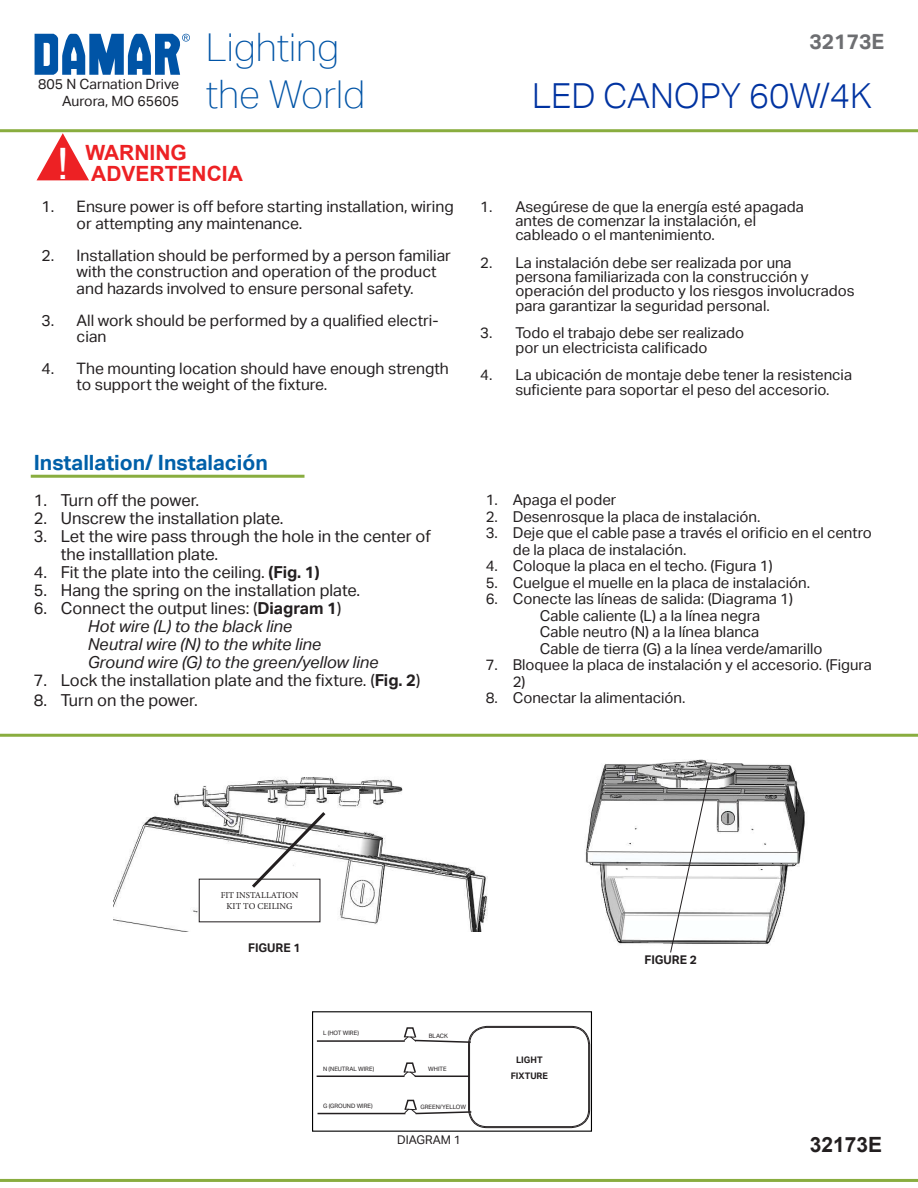
<style>
.page{position:relative;width:918px;height:1188px;background:#fff}
.page>*{position:absolute;margin:0;border:0;box-sizing:border-box;transform-origin:0 0}
.t1{font:100 38.4px/46px "Aktiv Grotesk";color:#0054a6}
.t2{font:300 34.5px "Aktiv Grotesk";color:#0033a1}
.t3{font:700 21px "Aktiv Grotesk";color:#0060a9}
.t4{font:700 21px "Arial";color:#ed2124}
.t5{font:700 21px "Aktiv Grotesk";color:#6d6e71}
.t6{font:700 21px "Arial";color:#231f20}
.t7{font:16.5px/18px "Aktiv Grotesk";color:#231f20}
.t8{font:italic 16.5px/18px "Aktiv Grotesk";color:#231f20}
.t9{font:15.75px/16.5px "Aktiv Grotesk";color:#231f20}
.t10{font:15px/14.2px "Aktiv Grotesk";color:#231f20}
.t11{font:14.1px/17px "Aktiv Grotesk";color:#231f20;text-align:right}
.t12{font:700 12px "Aktiv Grotesk";color:#231f20}
.t13{font:12px "Aktiv Grotesk";color:#231f20}
.t14{font:9px/10.8px "Minion Pro";color:#231f20;text-align:center}
.t15{font:700 9px/15.8px "Aktiv Grotesk";color:#231f20;text-align:center}
.t16{font:6px "Aktiv Grotesk";color:#231f20}
.s1{font-weight:400;font-size:43.35px;color:#fff}
.s2{font-weight:700}
.s3{font-style:normal}
.s4{font-weight:700;font-style:normal}
</style>
<div class="page">
<img style="left:113px;top:777px;width:375px;height:155px">
<svg style="left:249px;top:809px;width:80px;height:82px"></svg>
<img style="left:585px;top:759px;width:220px;height:186px">
<svg style="left:669px;top:763px;width:43px;height:190px"></svg>
<div style="left:312px;top:1011px;width:280px;height:121px;border:1px solid #000"></div>
<div style="left:468px;top:1026px;width:122px;height:102px;border:1px solid #231f20;border-radius:18px"></div>
<div style="left:469px;top:1027px;width:120px;height:100px;border:1px solid #231f20;border-radius:17px"></div>
<hr style="left:317px;top:1040px;width:88px;height:2px;background:#231f20">
<svg style="left:403px;top:1027px;width:69px;height:17px"></svg>
<hr style="left:318px;top:1113px;width:87px;height:1px;background:#231f20">
<svg style="left:403px;top:1099px;width:69px;height:16px"></svg>
<hr style="left:317px;top:1076px;width:88px;height:1px;background:#231f20">
<hr style="left:415px;top:1076px;width:54px;height:1px;background:#231f20">
<svg style="left:402px;top:1062px;width:15px;height:15px"></svg>
<hr style="left:0;top:734px;width:918px;height:3px;background:#89ad3f">
<hr style="left:31px;top:475px;width:274px;height:3px;background:#89ad3f">
<hr style="left:0;top:129px;width:918px;height:3px;background:#89ad3f">
<hr style="left:0;top:1179px;width:918px;height:3px;background:#89ad3f">
<svg style="left:37px;top:133px;width:52px;height:47px"></svg>
<svg style="left:35px;top:34px;width:155px;height:41px"></svg>
<p class="t11" style="left:38px;top:76px;width:143px">805 N Carnation Drive<br>Aurora, MO 65605</p>
<h1 class="t1" style="left:206px;top:28px;width:161px">Lighting the World</h1>
<h3 class="t4" style="left:85px;top:140px;width:103px">WARNING</h3>
<h3 class="t4" style="left:57px;top:161px;width:188px"><span class="s1">!</span> ADVERTENCIA</h3>
<p class="t9" style="left:77px;top:200px;width:379px;text-indent:-35px">1. Ensure power is off before starting installation, wiring or attempting any maintenance.</p>
<p class="t9" style="left:77px;top:248px;width:376px;text-indent:-35px">2. Installation should be performed by a person familiar with the construction and operation of the product and hazards involved to ensure personal safety.</p>
<p class="t9" style="left:77px;top:313px;width:357px;text-indent:-35px">3. All work should be performed by a qualified electri cian</p>
<p class="t9" style="left:77px;top:361px;width:374px;text-indent:-35px">4. The mounting location should have enough strength to support the weight of the fixture.</p>
<h3 class="t3" style="left:34px;top:454px;width:236px">Installation/ Instalación</h3>
<p class="t7" style="left:34px;top:493px;width:167px">1. Turn off the power.</p>
<p class="t7" style="left:34px;top:511px;width:251px">2. Unscrew the installation plate.</p>
<p class="t7" style="left:61px;top:529px;width:372px;text-indent:-27px">3. Let the wire pass through the hole in the center of the installlation plate.</p>
<p class="t7" style="left:34px;top:565px;width:287px">4. Fit the plate into the ceiling. <span class="s2">(Fig. 1)</span></p>
<p class="t7" style="left:34px;top:583px;width:328px">5. Hang the spring on the installation plate.</p>
<p class="t8" style="left:88px;top:601px;width:292px;text-indent:-54px"><span class="s3">6. Connect the output lines: (</span><span class="s4">Diagram 1</span><span class="s3">)<br></span>Hot wire (L) to the black line<br>Neutral wire (N) to the white line Ground wire (G) to the green/yellow line</p>
<p class="t7" style="left:34px;top:673px;width:388px">7. Lock the installation plate and the fixture. (<span class="s2">Fig. 2</span>)</p>
<p class="t7" style="left:34px;top:693px;width:165px">8. Turn on the power.</p>
<h3 class="t5" style="left:809px;top:33px;width:76px">32173E</h3>
<h2 class="t2" style="left:532px;top:76px;width:342px">LED CANOPY 60W/4K</h2>
<p class="t10" style="left:515px;top:200px;width:290px;text-indent:-35px">1. Asegúrese de que la energía esté apagada antes de comenzar la instalación, el cableado o el mantenimiento.</p>
<p class="t10" style="left:515px;top:256px;width:341px;text-indent:-35px">2. La instalación debe ser realizada por una<br>persona familiarizada con la construcción y operación del producto y los riesgos involucrados para garantizar la seguridad personal.</p>
<p class="t10" style="left:480px;top:327px;width:265px;text-align:center">3. Todo el trabajo debe ser realizado por un electricista calificado</p>
<p class="t10" style="left:515px;top:369px;width:338px;text-indent:-35px">4. La ubicación de montaje debe tener la resistencia suficiente para soportar el peso del accesorio.</p>
<p class="t10" style="left:486px;top:494px;width:132px">1. Apaga el poder</p>
<p class="t10" style="left:486px;top:511px;width:276px">2. Desenrosque la placa de instalación.</p>
<p class="t10" style="left:513px;top:526px;width:361px;line-height:16.5px;text-indent:-27px">3. Deje que el cable pase a través el orificio en el centro de la placa de instalación.</p>
<p class="t10" style="left:486px;top:560px;width:289px">4. Coloque la placa en el techo. (Figura 1)</p>
<p class="t10" style="left:486px;top:577px;width:326px">5. Cuelgue el muelle en la placa de instalación.</p>
<p class="t10" style="left:540px;top:592px;width:284px;line-height:16.5px;text-indent:-54px">6. Conecte las líneas de salida: (Diagrama 1)<br>Cable caliente (L) a la línea negra<br>Cable neutro (N) a la línea blanca<br>Cable de tierra (G) a la línea verde/amarillo</p>
<p class="t10" style="left:513px;top:658px;width:361px;line-height:16.5px;text-indent:-27px">7. Bloquee la placa de instalación y el accesorio. (Figura<br>2)</p>
<p class="t10" style="left:486px;top:692px;width:201px">8. Conectar la alimentación.</p>
<p class="t14" style="left:221px;top:890px;width:79px">FIT INSTALLATION<br>KIT TO CEILING</p>
<p class="t12" style="left:248px;top:943px;width:54px">FIGURE 1</p>
<p class="t16" style="left:323px;top:1030px;width:37px">L (HOT WIRE)</p>
<p class="t16" style="left:429px;top:1033px;width:21px">BLACK</p>
<p class="t16" style="left:323px;top:1067px;width:53px">N (NEUTRAL WIRE)</p>
<p class="t16" style="left:428px;top:1066px;width:20px">WHITE</p>
<p class="t16" style="left:323px;top:1102px;width:51px">G (GROUND WIRE)</p>
<p class="t16" style="left:421px;top:1103px;width:47px">GREEN/YELLOW</p>
<p class="t13" style="left:397px;top:1133px;width:65px">DIAGRAM 1</p>
<p class="t15" style="left:511px;top:1053px;width:39px">LIGHT<br>FIXTURE</p>
<p class="t12" style="left:644px;top:955px;width:54px">FIGURE 2</p>
<h3 class="t6" style="left:810px;top:1133px;width:74px">32173E</h3>
</div>
